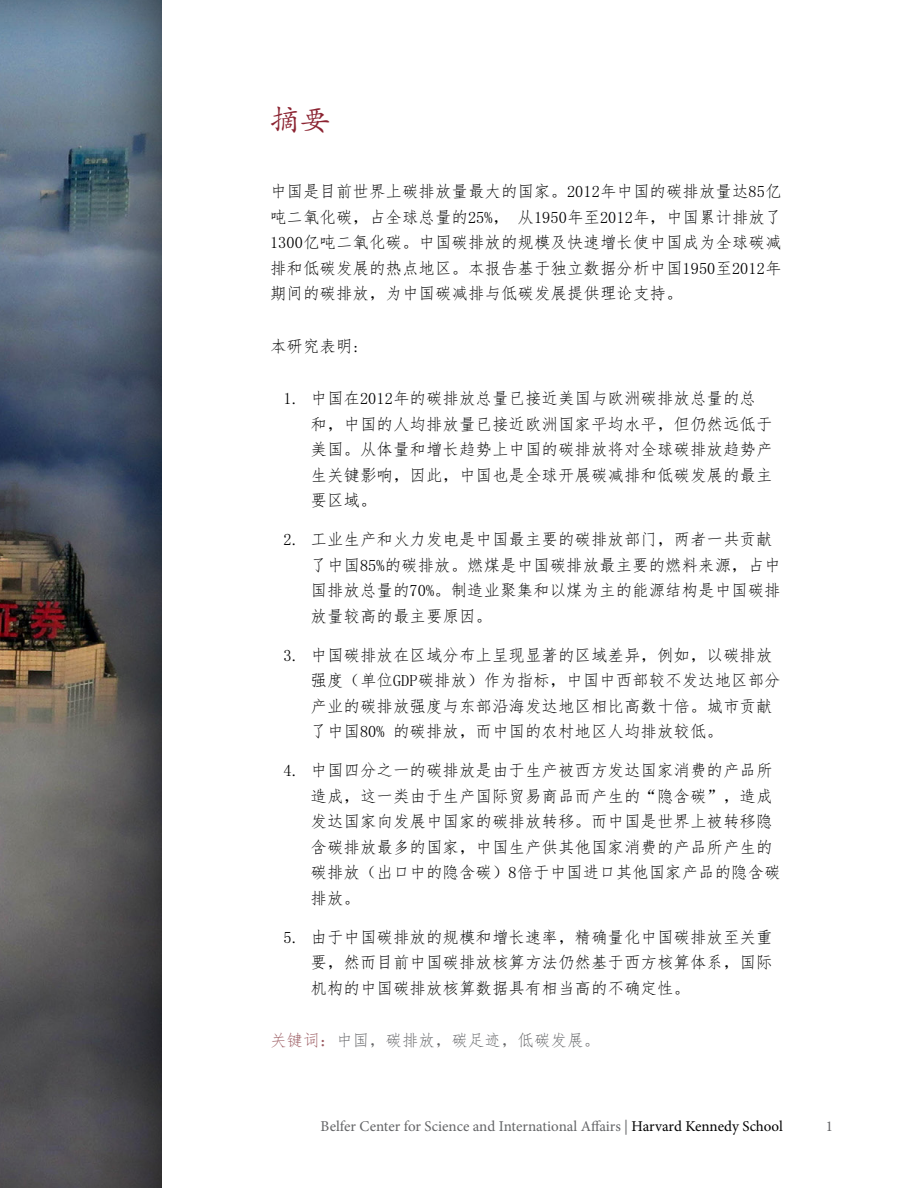
<style>
.page{position:relative;width:918px;height:1188px;background:#fff}
.page>*{position:absolute;margin:0;border:0;box-sizing:border-box;transform-origin:0 0}
.Section_Title{font:30px "Adobe Kaiti Std";color:#8b2331}
.Primary_type{font:16.5px/25.5px "Fang Song";color:#000}
.Primary_type-2{font:16.5px "Fang Song";color:#636466}
.t1{font:15px "Minion Pro";letter-spacing:-.005em;color:#636466}
.s1{color:#9b5b61}
.s2{color:#000}
</style>
<div class="page">
<div style="left:0;top:0;width:175px;height:1188px;background:#000;opacity:.75"></div>
<p class="Section_Title" style="left:270px;top:102px;width:61px">摘要</p>
<p class="Primary_type" style="left:270px;top:179px;width:513px;text-align:justify">中国是目前世界上碳排放量最大的国家。2012年中国的碳排放量达85亿吨二氧化碳，占全球总量的25%， 从1950年至2012年，中国累计排放了1300亿吨二氧化碳。中国碳排放的规模及快速增长使中国成为全球碳减排和低碳发展的热点地区。本报告基于独立数据分析中国1950至2012年期间的碳排放，为中国碳减排与低碳发展提供理论支持。</p>
<p class="Primary_type" style="left:270px;top:333px;width:92px">本研究表明:</p>
<p class="Primary_type" style="left:310px;top:386px;width:463px;text-indent:-27px">1. 中国在2012年的碳排放总量已接近美国与欧洲碳排放总量的总和，中国的人均排放量已接近欧洲国家平均水平，但仍然远低于美国。从体量和增长趋势上中国的碳排放将对全球碳排放趋势产生关键影响，因此，中国也是全球开展碳减排和低碳发展的最主要区域。</p>
<p class="Primary_type" style="left:310px;top:527px;width:472px;text-indent:-27px">2. 工业生产和火力发电是中国最主要的碳排放部门，两者一共贡献了中国85%的碳排放。燃煤是中国碳排放最主要的燃料来源，占中国排放总量的70%。制造业聚集和以煤为主的能源结构是中国碳排放量较高的最主要原因。</p>
<p class="Primary_type" style="left:310px;top:642px;width:472px;text-indent:-27px">3. 中国碳排放在区域分布上呈现显著的区域差异，例如，以碳排放强度（单位GDP碳排放）作为指标，中国中西部较不发达地区部分产业的碳排放强度与东部沿海发达地区相比高数十倍。城市贡献了中国80% 的碳排放，而中国的农村地区人均排放较低。</p>
<p class="Primary_type" style="left:310px;top:758px;width:472px;text-indent:-27px">4. 中国四分之一的碳排放是由于生产被西方发达国家消费的产品所造成，这一类由于生产国际贸易商品而产生的“隐含碳”，造成发达国家向发展中国家的碳排放转移。而中国是世界上被转移隐含碳排放最多的国家，中国生产供其他国家消费的产品所产生的碳排放（出口中的隐含碳）8倍于中国进口其他国家产品的隐含碳排放。</p>
<p class="Primary_type" style="left:310px;top:924px;width:463px;text-align:justify;text-indent:-27px">5. 由于中国碳排放的规模和增长速率，精确量化中国碳排放至关重要，然而目前中国碳排放核算方法仍然基于西方核算体系，国际机构的中国碳排放核算数据具有相当高的不确定性。</p>
<p class="Primary_type-2" style="left:270px;top:1032px;width:331px"><span class="s1">关键词：</span>中国，碳排放，碳足迹，低碳发展。</p>
<p class="t1" style="left:321px;top:1116px;width:464px">Belfer Center for Science and International Affairs | <span class="s2">Harvard Kennedy School</span></p>
<p class="t1" style="left:826px;top:1116px;width:9px">1</p>
</div>
